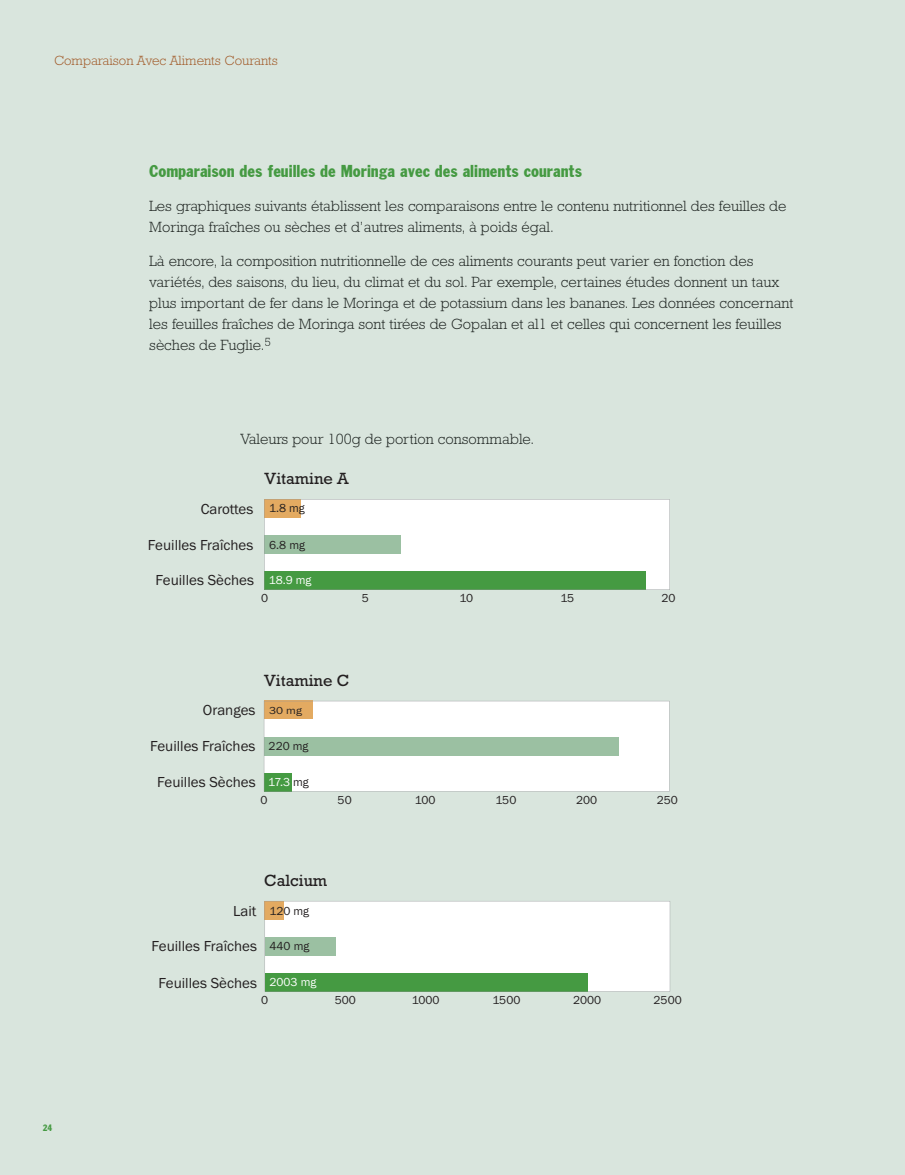
<style>
.page{position:relative;width:905px;height:1175px;background:#fff}
.page>*{position:absolute;margin:0;border:0;box-sizing:border-box;transform-origin:0 0}
.t1{font:condensed 18px "Franklin Gothic";color:#459a42}
.t2{font:16.5px "Rockwell";color:#231f20}
.t3{font:300 15px/21px "Rockwell Std";color:#1b211e}
.t4{font:15px "Franklin Gothic";color:#231f20}
.t5{font:300 13.5px "Rockwell Std";color:#a15927}
.t6{font:12px "Franklin Gothic";color:#231f20}
.t7{font:12px "Franklin Gothic";color:#fff}
.t8{font:condensed 9.75px "Franklin Gothic";color:#459a42}
.s1{font-size:12px}
.s2{font-size:10.5px}
.s3{color:#231f20}
</style>
<div class="page">
<div style="left:0;top:0;width:904px;height:1174px;background:#d9e5dd"></div>
<svg style="left:264px;top:499px;width:405px;height:91px;background:#d1e3ce"></svg>
<svg style="left:264px;top:701px;width:405px;height:90px;background:#e7eee5"></svg>
<svg style="left:265px;top:901px;width:405px;height:90px;background:#dceada"></svg>
<p class="t5" style="left:54px;top:52px;width:225px">Comparaison Avec Aliments Courants</p>
<p class="t1" style="left:149px;top:160px;width:434px">Comparaison des feuilles de Moringa avec des aliments courants</p>
<p class="t3" style="left:149px;top:195px;width:638px">Les graphiques suivants établissent les comparaisons entre le contenu nutritionnel des feuilles de<br>Moringa fraîches ou sèches et d’autres aliments, à poids égal.</p>
<p class="t3" style="left:149px;top:250px;width:645px">Là encore, la composition nutritionnelle de ces aliments courants peut varier en fonction des variétés, des saisons, du lieu, du climat et du sol. Par exemple, certaines études donnent un taux plus important de fer dans le Moringa et de potassium dans les bananes. Les données concernant les feuilles fraîches de Moringa sont tirées de Gopalan et al1 et celles qui concernent les feuilles sèches de Fuglie.<sup>5</sup></p>
<p class="t3" style="left:240px;top:428px;width:295px">Valeurs pour 100g de portion consommable.</p>
<p class="t2" style="left:265px;top:469px;width:85px">Vitamine A</p>
<p class="t4" style="left:201px;top:499px;width:105px">Carottes <span class="s1">1.8 mg</span></p>
<p class="t6" style="left:269px;top:537px;width:37px">6.8 mg</p>
<p class="t7" style="left:269px;top:572px;width:44px">18.9 mg</p>
<p class="t4" style="left:148px;top:535px;width:107px">Feuilles Fraîches</p>
<p class="t4" style="left:155px;top:571px;width:100px">Feuilles Sèches</p>
<p class="t6" style="left:261px;top:591px;width:9px">0</p>
<p class="t6" style="left:362px;top:591px;width:9px">5</p>
<p class="t6" style="left:459px;top:591px;width:15px">10</p>
<p class="t6" style="left:560px;top:591px;width:15px">15</p>
<p class="t6" style="left:661px;top:591px;width:16px">20</p>
<p class="t2" style="left:264px;top:671px;width:86px">Vitamine C</p>
<p class="t4" style="left:203px;top:700px;width:100px">Oranges <span class="s2">30 mg</span></p>
<p class="t6" style="left:268px;top:739px;width:41px">220 mg</p>
<p class="t7" style="left:268px;top:774px;width:42px">17.3 <span class="s3">mg</span></p>
<p class="t4" style="left:150px;top:737px;width:107px">Feuilles Fraîches</p>
<p class="t4" style="left:157px;top:773px;width:100px">Feuilles Sèches</p>
<p class="t6" style="left:260px;top:792px;width:9px">0</p>
<p class="t6" style="left:337px;top:792px;width:16px">50</p>
<p class="t6" style="left:415px;top:792px;width:22px">100</p>
<p class="t6" style="left:495px;top:792px;width:22px">150</p>
<p class="t6" style="left:576px;top:792px;width:23px">200</p>
<p class="t6" style="left:656px;top:792px;width:23px">250</p>
<p class="t4" style="left:233px;top:901px;width:25px">Lait</p>
<p class="t4" style="left:151px;top:937px;width:107px">Feuilles Fraîches</p>
<p class="t4" style="left:159px;top:973px;width:100px">Feuilles Sèches</p>
<p class="t2" style="left:264px;top:870px;width:65px">Calcium</p>
<p class="t6" style="left:269px;top:903px;width:41px">120 mg</p>
<p class="t6" style="left:269px;top:938px;width:41px">440 mg</p>
<p class="t7" style="left:269px;top:974px;width:48px">2003 mg</p>
<p class="t8" style="left:43px;top:1122px;width:11px">24</p>
<p class="t6" style="left:261px;top:992px;width:9px">0</p>
<p class="t6" style="left:335px;top:992px;width:23px">500</p>
<p class="t6" style="left:412px;top:992px;width:29px">1000</p>
<p class="t6" style="left:492px;top:992px;width:29px">1500</p>
<p class="t6" style="left:573px;top:992px;width:30px">2000</p>
<p class="t6" style="left:653px;top:992px;width:30px">2500</p>
</div>
